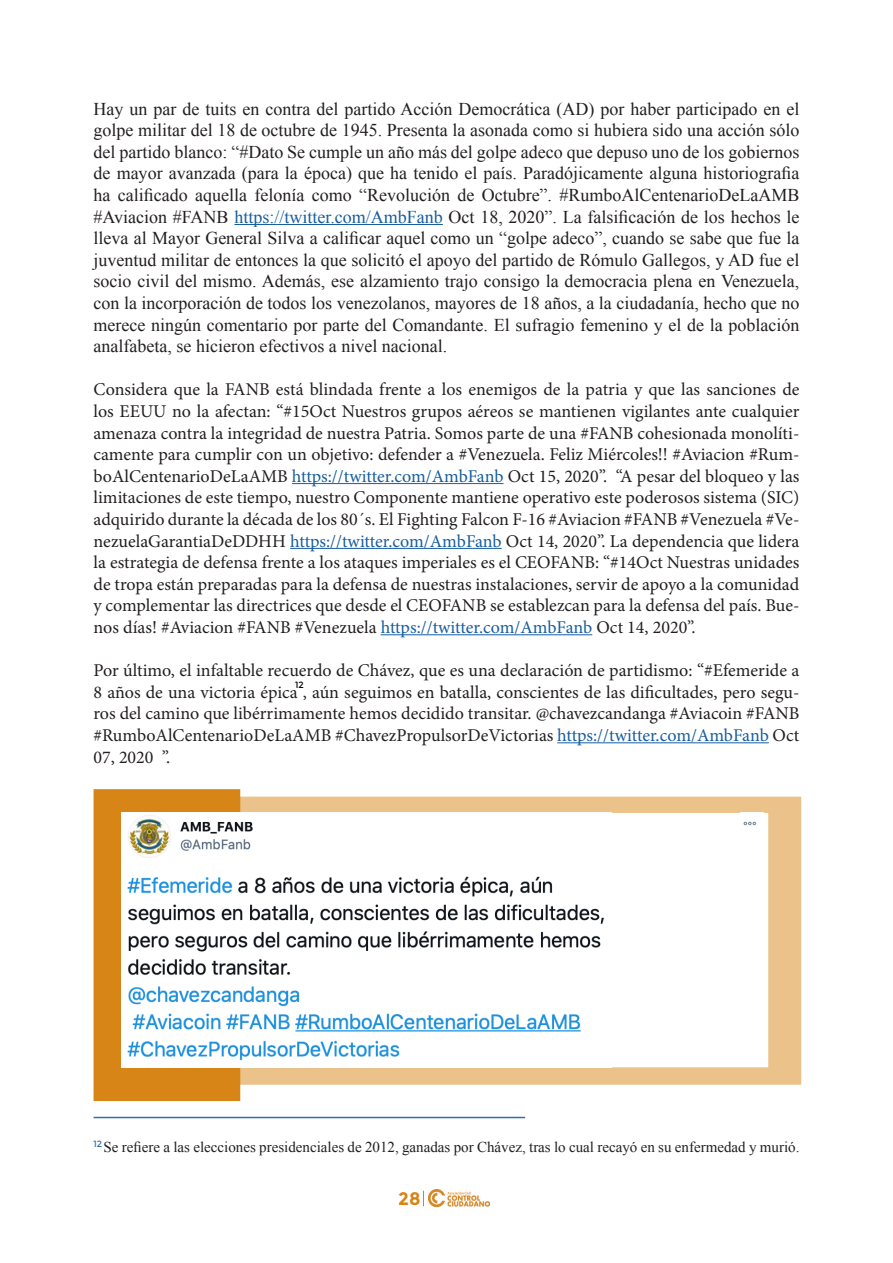
<style>
.page{position:relative;width:893px;height:1263px;background:#fff}
.page>*{position:absolute;margin:0;border:0;box-sizing:border-box;transform-origin:0 0}
.t1{font:18px/21.6px "Minion Pro";color:#231f20;text-align:justify}
.t2{font:18px/21.6px "Times New Roman";color:#231f20;text-align:justify}
.t3{font:700 18px "Montserrat";color:#d68516}
.t4{font:15px "Times New Roman";color:#231f20}
.t5{font:9px "Montserrat";color:#000}
.t6{font:9px "Montserrat";color:#306eb5}
.s1{color:#175d9e}
</style>
<div class="page">
<svg style="left:423px;top:1191px;width:1px;height:15px"></svg>
<img style="left:428px;top:1189px;width:61px;height:18px">
<hr style="left:234px;top:224px;width:209px;height:1px;background:#175d9e">
<hr style="left:292px;top:483px;width:211px;height:1px;background:#175d9e">
<hr style="left:290px;top:548px;width:212px;height:1px;background:#175d9e">
<hr style="left:381px;top:634px;width:211px;height:1px;background:#175d9e">
<hr style="left:557px;top:742px;width:212px;height:1px;background:#175d9e">
<hr style="left:94px;top:1117px;width:431px;height:1px;background:#306eb5">
<div style="left:94px;top:789px;width:146px;height:312px;background:#d68516"></div>
<svg style="left:167px;top:797px;width:634px;height:288px;background:#e9bf85"></svg>
<div style="left:122px;top:813px;width:646px;height:254px;background:#fff"></div>
<img style="left:122px;top:813px;width:490px;height:254px">
<img style="left:740px;top:813px;width:23px;height:13px">
<p class="t2" style="left:94px;top:97px;width:707px">Hay un par de tuits en contra del partido Acción Democrática (AD) por haber participado en el golpe militar del 18 de octubre de 1945. Presenta la asonada como si hubiera sido una acción sólo del partido blanco: “#Dato Se cumple un año más del golpe adeco que depuso uno de los gobiernos de mayor avanzada (para la época) que ha tenido el país. Paradójicamente alguna historiografia ha calificado aquella felonía como “Revolución de Octubre”. #RumboAlCentenarioDeLaAMB #Aviacion #FANB <span class="s1">https://twitter.com/AmbFanb</span> Oct 18, 2020”. La falsificación de los hechos le lleva al Mayor General Silva a calificar aquel como un “golpe adeco”, cuando se sabe que fue la juventud militar de entonces la que solicitó el apoyo del partido de Rómulo Gallegos, y AD fue el socio civil del mismo. Además, ese alzamiento trajo consigo la democracia plena en Venezuela, con la incorporación de todos los venezolanos, mayores de 18 años, a la ciudadanía, hecho que no merece ningún comentario por parte del Comandante. El sufragio femenino y el de la población analfabeta, se hicieron efectivos a nivel nacional.</p>
<p class="t1" style="left:94px;top:379px;width:707px">Considera que la FANB está blindada frente a los enemigos de la patria y que las sanciones de los EEUU no la afectan: “#15Oct Nuestros grupos aéreos se mantienen vigilantes ante cualquier amenaza contra la integridad de nuestra Patria. Somos parte de una #FANB cohesionada monolíti&shy;camente para cumplir con un objetivo: defender a #Venezuela. Feliz Miércoles!! #Aviacion #Rum&shy;boAlCentenarioDeLaAMB <span class="s1">https://twitter.com/AmbFanb</span> Oct 15, 2020”. “A pesar del bloqueo y las limitaciones de este tiempo, nuestro Componente mantiene operativo este poderosos sistema (SIC) adquirido durante la década de los 80´s. El Fighting Falcon F-16 #Aviacion #FANB #Venezuela #Ve&shy;nezuelaGarantiaDeDDHH <span class="s1">https://twitter.com/AmbFanb</span> Oct 14, 2020”. La dependencia que lidera la estrategia de defensa frente a los ataques imperiales es el CEOFANB: “#14Oct Nuestras unidades de tropa están preparadas para la defensa de nuestras instalaciones, servir de apoyo a la comunidad y complementar las directrices que desde el CEOFANB se establezcan para la defensa del país. Bue&shy;nos días! #Aviacion #FANB #Venezuela <span class="s1">https://twitter.com/AmbFanb</span> Oct 14, 2020”.</p>
<p class="t1" style="left:94px;top:660px;width:707px">Por último, el infaltable recuerdo de Chávez, que es una declaración de partidismo: “#Efemeride a 8 años de una victoria épica , aún seguimos en batalla, conscientes de las dificultades, pero segu&shy;ros del camino que libérrimamente hemos decidido transitar. @chavezcandanga #Aviacoin #FANB #RumboAlCentenarioDeLaAMB #ChavezPropulsorDeVictorias <span class="s1">https://twitter.com/AmbFanb</span> Oct 07, 2020 ”.</p>
<p class="t5" style="left:295px;top:680px;width:10px">12</p>
<p class="t6" style="left:94px;top:1138px;width:10px">12</p>
<p class="t4" style="left:104px;top:1137px;width:697px">Se refiere a las elecciones presidenciales de 2012, ganadas por Chávez, tras lo cual recayó en su enfermedad y murió.</p>
<p class="t3" style="left:398px;top:1188px;width:24px">28</p>
</div>
